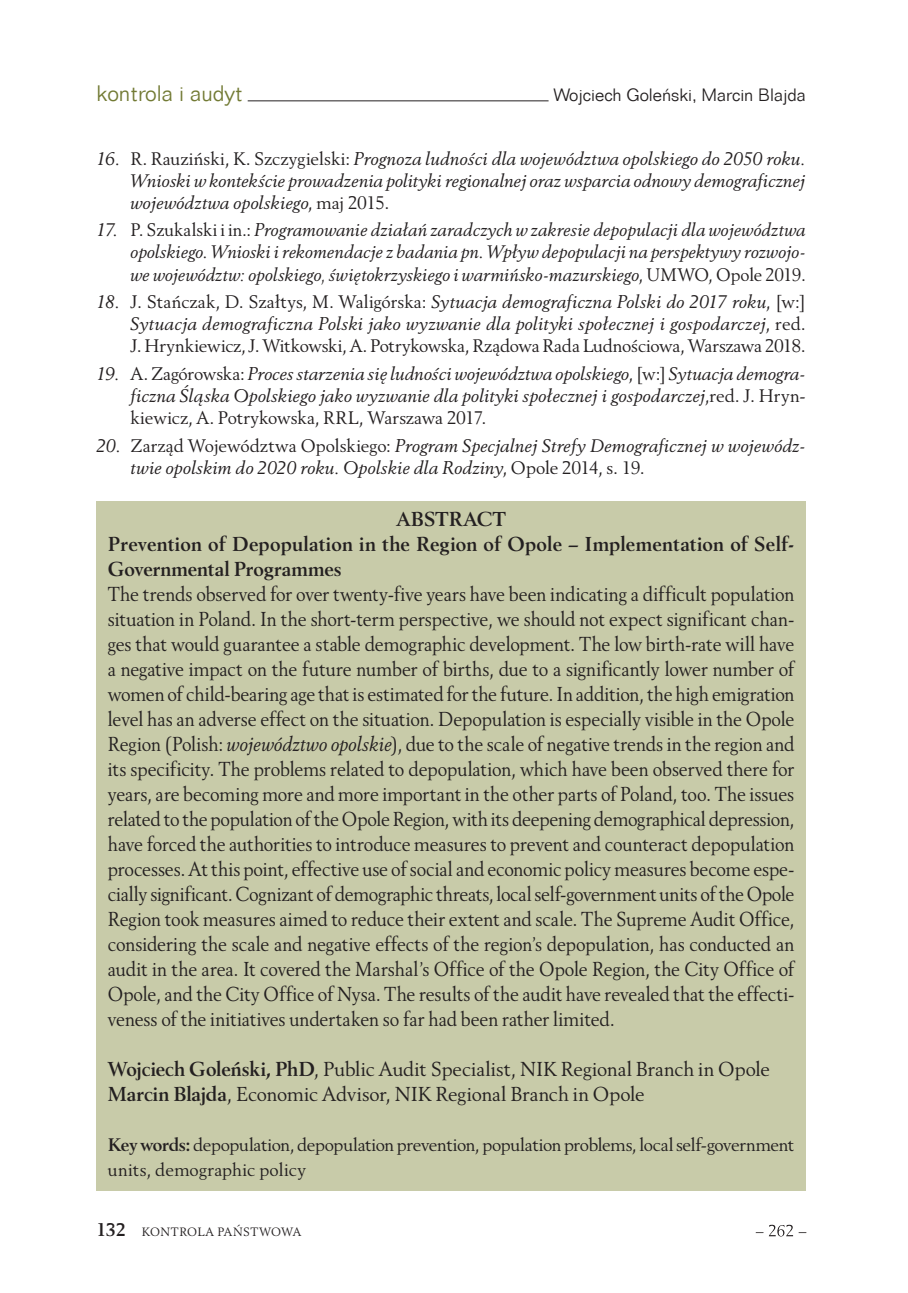
<style>
.page{position:relative;width:908px;height:1293px;background:#fff}
.page>*{position:absolute;margin:0;border:0;box-sizing:border-box;transform-origin:0 0}
.t1{font:300 21.8px "Folio TL";color:#727a34}
.t2{font:20px/25px "Revival 565 BT";letter-spacing:-.005em;color:#231f20;text-align:justify;scale:.93 1}
.t3{font:20px/25px "Revival 565 BT";letter-spacing:-.005em;color:#231f20}
.t4{font:700 20px/25px "Revival 565 BT";letter-spacing:.005em;color:#231f20}
.t5{font:italic 18px/22px "Revival 565 BT";letter-spacing:-.005em;color:#231f20;text-align:justify}
.t6{font:18px/22px "Revival 565 BT";letter-spacing:-.015em;color:#231f20;text-align:justify}
.t7{font:300 17.4px "Folio TL";color:#231f20}
.t8{font:12px "Revival 565 BT";letter-spacing:.025em;color:#231f20}
.s1{font-style:normal}
.s2{font-style:italic}
.s3{font-weight:700}
.s4{font-weight:700;font-size:18px}
</style>
<div class="page">
<svg style="left:755px;top:1224px;width:51px;height:12px"></svg>
<hr style="left:247px;top:100px;width:301px;height:1px;background:#231f20">
<div style="left:96px;top:501px;width:709px;height:689px;background:#c8cba9"></div>
<p class="t1" style="left:96px;top:79px;width:148px">kontrola i audyt</p>
<p class="t7" style="left:553px;top:83px;width:254px">Wojciech Goleński, Marcin Blajda</p>
<p class="t5" style="left:130px;top:148px;width:676px;text-indent:-34px">16. <span class="s1">R. Rauziński, K. Szczygielski:</span> Prognoza ludności dla województwa opolskiego do 2050 roku.<br>Wnioski w kontekście prowadzenia polityki regionalnej oraz wsparcia odnowy demograficznej województwa opolskiego<span class="s1">, maj 2015.</span></p>
<p class="t5" style="left:130px;top:220px;width:676px;text-indent:-34px">17. <span class="s1">P. Szukalski i in.:</span> Programowanie działań zaradczych w zakresie depopulacji dla województwa opolskiego. Wnioski i rekomendacje z badania pn. Wpływ depopulacji na perspektywy rozwojo&shy;we województw: opolskiego, świętokrzyskiego i warmińsko-mazurskiego<span class="s1">, UMWO, Opole 2019.</span></p>
<p class="t6" style="left:130px;top:291px;width:676px;text-indent:-34px"><span class="s2">18.</span> J. Stańczak, D. Szałtys, M. Waligórska: <span class="s2">Sytuacja demograficzna Polski do 2017 roku</span>, [w:] <span class="s2">Sytuacja demograficzna Polski jako wyzwanie dla polityki społecznej i gospodarczej</span>, red.<br>J. Hrynkiewicz, J. Witkowski, A. Potrykowska, Rządowa Rada Ludnościowa, Warszawa 2018.</p>
<p class="t5" style="left:130px;top:363px;width:676px;text-indent:-34px">19. <span class="s1">A. Zagórowska:</span> Proces starzenia się ludności województwa opolskiego<span class="s1">, [w:]</span> Sytuacja demogra&shy;ficzna Śląska Opolskiego jako wyzwanie dla polityki społecznej i gospodarczej<span class="s1">,red. J. Hryn&shy;kiewicz, A. Potrykowska, RRL, Warszawa 2017.</span></p>
<p class="t5" style="left:130px;top:435px;width:676px;text-indent:-34px">20. <span class="s1">Zarząd Województwa Opolskiego:</span> Program Specjalnej Strefy Demograficznej w wojewódz&shy;twie opolskim do 2020 roku. Opolskie dla Rodziny<span class="s1">, Opole 2014, s. 19.</span></p>
<p class="t4" style="left:108px;top:507px;width:688px;text-indent:288px">ABSTRACT<br>Prevention of Depopulation in the Region of Opole – Implementation of Self-<br>Governmental Programmes</p>
<p class="t2" style="left:108px;top:582px;width:739px">The trends observed for over twenty-five years have been indicating a difficult population situation in Poland. In the short-term perspective, we should not expect significant chan&shy;ges that would guarantee a stable demographic development. The low birth-rate will have a negative impact on the future number of births, due to a significantly lower number of women of child-bearing age that is estimated for the future. In addition, the high emigration level has an adverse effect on the situation. Depopulation is especially visible in the Opole Region (Polish: <span class="s2">województwo opolskie</span>), due to the scale of negative trends in the region and its specificity. The problems related to depopulation, which have been observed there for years, are becoming more and more important in the other parts of Poland, too. The issues related to the population of the Opole Region, with its deepening demographical depression, have forced the authorities to introduce measures to prevent and counteract depopulation processes. At this point, effective use of social and economic policy measures become espe&shy;cially significant. Cognizant of demographic threats, local self-government units of the Opole Region took measures aimed to reduce their extent and scale. The Supreme Audit Office, considering the scale and negative effects of the region’s depopulation, has conducted an audit in the area. It covered the Marshal’s Office of the Opole Region, the City Office of Opole, and the City Office of Nysa. The results of the audit have revealed that the effecti&shy;veness of the initiatives undertaken so far had been rather limited.</p>
<p class="t3" style="left:108px;top:1057px;width:663px"><span class="s3">Wojciech Goleński, PhD</span>, Public Audit Specialist, NIK Regional Branch in Opole<br><span class="s3">Marcin Blajda</span>, Economic Advisor, NIK Regional Branch in Opole</p>
<p class="t6" style="left:108px;top:1132px;width:688px;line-height:25px"><span class="s3">Key words:</span> depopulation, depopulation prevention, population problems, local self-government units, demographic policy</p>
<p class="t8" style="left:96px;top:1224px;width:206px"><span class="s4">132</span> KONTROLA PAŃSTWOWA</p>
</div>
